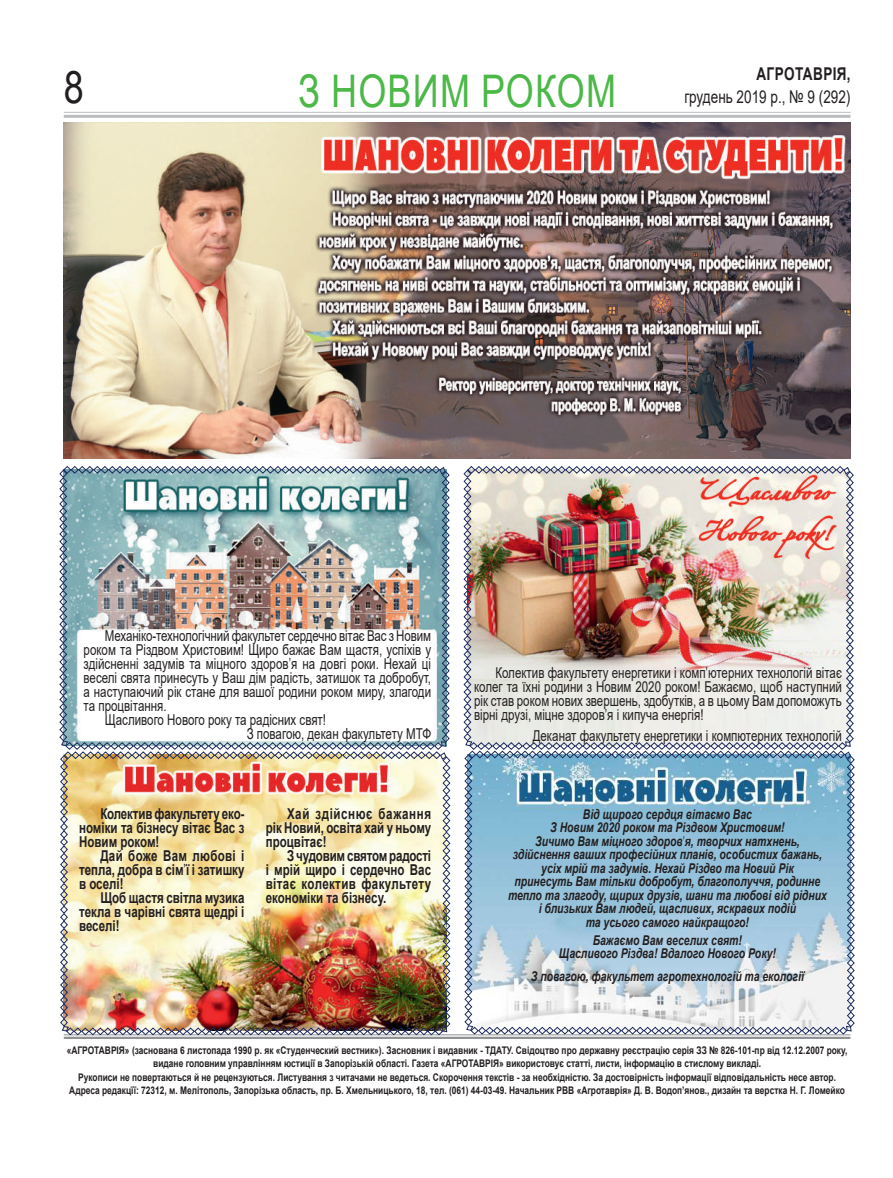
<style>
.page{position:relative;width:893px;height:1178px;background:#fff}
.page>*{position:absolute;margin:0;border:0;box-sizing:border-box;transform-origin:0 0}
.t1{font:45px "Arial";letter-spacing:.035em;color:#4cb848;scale:.8 1}
.t2{font:45px "Arial";color:#231f20;scale:.8 1}
.t3{font:18px "Arial";color:#231f20;scale:.8 1}
.t4{font:700 18px "Arial";color:#231f20;scale:.8 1}
.t5{font:17.7px "Arial";color:#231f20;scale:.77 1}
.t6{font:700 17.7px "Arial";letter-spacing:.02em;color:#231f20;scale:.77 1}
.t7{font:15px/14.1px "Arial";color:#231f20;text-align:justify;scale:.77 1}
.t8{font:700 15px/14.1px "Arial";color:#231f20;text-align:justify;scale:.77 1}
.t9{font:italic 700 13.5px/13.5px "Arial";color:#231f20;text-align:center;scale:.77 1}
.t10{font:700 10.5px/13.5px "Arial";color:#231f20;text-align:center;scale:.8 1}
.s1{font-size:15.45px}
.s2{font-weight:400;font-size:15.45px}
.s3{font-weight:400;font-style:normal}
</style>
<div class="page">
<hr style="left:64px;top:112px;width:786px;height:1px;background:#bcbdc0">
<hr style="left:64px;top:115px;width:786px;height:3px;background:#bcbdc0">
<hr style="left:64px;top:1034px;width:786px;height:1px;background:#8f9194">
<hr style="left:64px;top:1037px;width:786px;height:2px;background:#8f9194">
<img style="left:64px;top:123px;width:786px;height:336px">
<img style="left:59px;top:466px;width:392px;height:569px">
<img style="left:463px;top:466px;width:392px;height:569px">
<h1 class="t2" style="left:64px;top:56px;width:27px">8</h1>
<h1 class="t1" style="left:298px;top:60px;width:399px">З НОВИМ РОКОМ</h1>
<p class="t6" style="left:757px;top:62px;width:123px">АГРОТАВРІЯ,</p>
<p class="t5" style="left:684px;top:85px;width:217px">грудень 2019 р., № 9 (292)</p>
<p class="t4" style="left:755px;top:64px;width:121px">АГРОТАВРІЯ,</p>
<p class="t3" style="left:674px;top:86px;width:222px">квітень 2017 р., № 3 (277)</p>
<p class="t7" style="left:105px;top:628px;width:425px">Механіко-технологічний факультет сердечно вітає Вас з Новим</p>
<p class="t7" style="left:84px;top:642px;width:453px">роком та Різдвом Христовим! Щиро бажає Вам щастя, успіхів у</p>
<p class="t7" style="left:84px;top:656px;width:453px">здійсненні задумів та міцного здоров<span class="s1">’</span>я на довгі роки. Нехай ці</p>
<p class="t7" style="left:84px;top:671px;width:453px">веселі свята принесуть у Ваш дім радість, затишок та добробут,</p>
<p class="t7" style="left:84px;top:685px;width:453px">а наступаючий рік стане для вашої родини роком миру, злагоди</p>
<p class="t7" style="left:84px;top:699px;width:109px">та процвітання.</p>
<p class="t7" style="left:105px;top:713px;width:289px">Щасливого Нового року та радісних свят!</p>
<p class="t7" style="left:247px;top:727px;width:241px">З повагою, декан факультету МТФ</p>
<p class="t8" style="left:79px;top:806px;width:216px;text-indent:21px">Колектив факультету еко&shy;номіки та бізнесу вітає Вас з Новим роком!</p>
<p class="t8" style="left:79px;top:849px;width:216px;text-indent:21px">Дай боже Вам любові і тепла, добра в сім<span class="s2">’</span>ї і затишку в оселі!</p>
<p class="t8" style="left:79px;top:891px;width:216px;text-indent:21px">Щоб щастя світла музика текла в чарівні свята щедрі і веселі!</p>
<p class="t8" style="left:266px;top:806px;width:216px;text-indent:21px">Хай здійснює бажання рік Новий, освіта хай у ньому процвітає!</p>
<p class="t8" style="left:266px;top:849px;width:216px;text-indent:21px">З чудовим святом радості і мрій щиро і сердечно Вас вітає колектив факультету економіки та бізнесу.</p>
<p class="t7" style="left:474px;top:666px;width:479px;text-indent:21px">Колектив факультету енергетики і комп<span class="s1">’</span>ютерних технологій вітає колег та їхні родини з Новим 2020 роком! Бажаємо, щоб наступний рік став роком нових звершень, здобутків, а в цьому Вам допоможуть вірні друзі, міцне здоров<span class="s1">’</span>я і кипуча енергія!</p>
<p class="t7" style="left:533px;top:728px;width:403px">Деканат факультету енергетики і компютерних технологій</p>
<p class="t9" style="left:508px;top:808px;width:415px">Від щирого сердця вітаємо Вас<br>З Новим 2020 роком та Різдвом Христовим!<br>Зичимо Вам міцного здоров<span class="s3">’</span>я, творчих натхнень, здійснення ваших професійних планів, особистих бажань, усіх мрій та задумів. Нехай Різдво та Новий Рік<br>принесуть Вам тільки добробут, благополуччя, родинне тепло та злагоду, щирих друзів, шани та любові від рідних і близьких Вам людей, щасливих, яскравих подій<br>та усього самого найкращого!</p>
<p class="t9" style="left:559px;top:934px;width:283px">Бажаємо Вам веселих свят!<br>Щасливого Різдва! Вдалого Нового Року!</p>
<p class="t9" style="left:531px;top:970px;width:356px">З повагою, факультет агротехнологій та екології</p>
<p class="t10" style="left:67px;top:1043px;width:977px">«АГРОТАВРІЯ» (заснована 6 листопада 1990 р. як «Студенческий вестник»). Засновник і видавник - ТДАТУ. Свідоцтво про державну реєстрацію серія ЗЗ № 826-101-пр від 12.12.2007 року, видане головним управлінням юстиції в Запорізькій області. Газета «АГРОТАВРІЯ» використовує статті, листи, інформацію в стислому викладі.<br>Рукописи не повертаються й не рецензуються. Листування з читачами не ведеться. Скорочення текстів - за необхідністю. За достовірність інформації відповідальність несе автор.<br>Адреса редакцїї: 72312, м. Мелітополь, Запорізька область, пр. Б. Хмельницького, 18, тел. (061) 44-03-49. Начальник РВВ «Агротаврія» Д. В. Водоп’янов., дизайн та верстка Н. Г. Ломейко</p>
</div>
